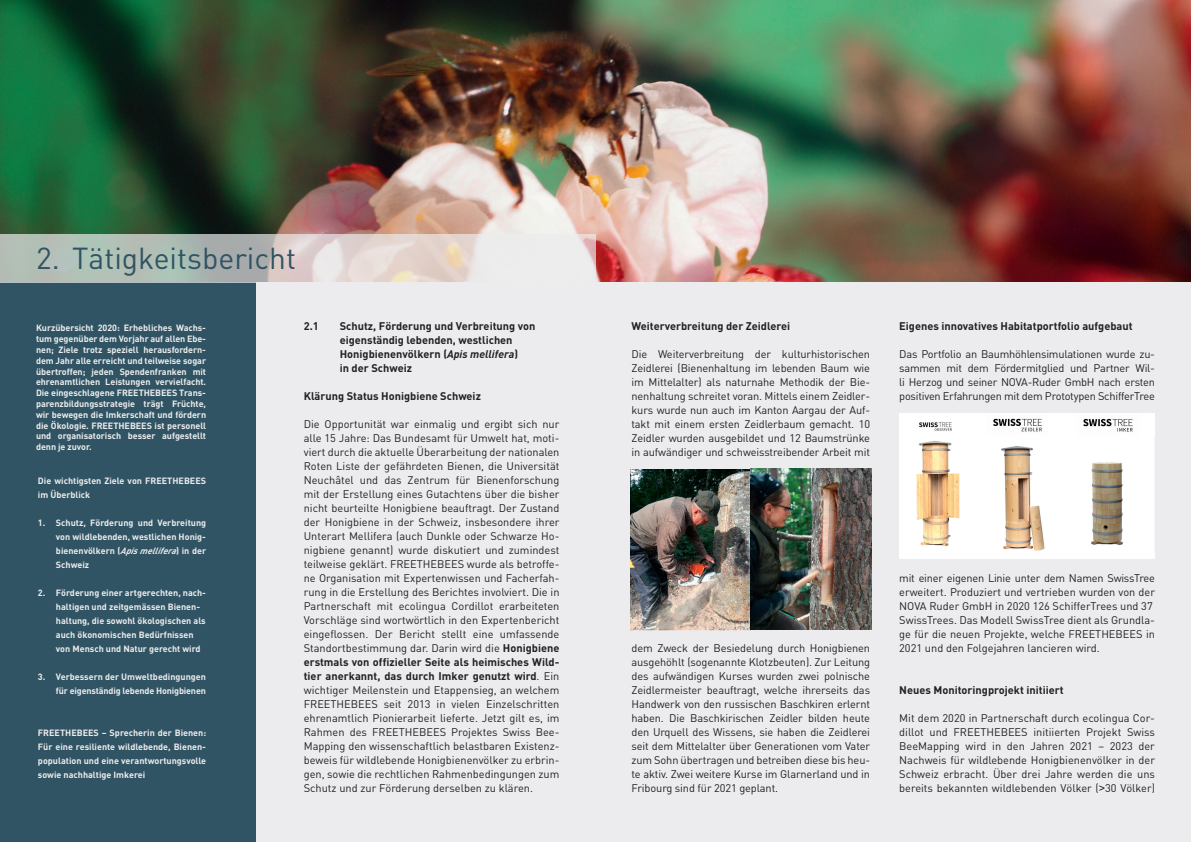
<style>
.page{position:relative;width:1191px;height:842px;background:#fff}
.page>*{position:absolute;margin:0;border:0;box-sizing:border-box;transform-origin:0 0}
.t1{font:30px "DIN";color:#305463}
.t2{font:11px/14px "DIN";color:#231f20;text-align:justify}
.t3{font:700 11px/14px "DIN";color:#231f20}
.t4{font:700 9px/14px "DIN";color:#ececee;text-align:justify}
.s1{font-style:italic}
.s2{font-weight:700}
.s3{font-family:"Gill Sans"}
</style>
<div class="page">
<div style="left:0;top:0;width:595px;height:842px;background:#ececee"></div>
<div style="left:595px;top:0;width:596px;height:842px;background:#ececee"></div>
<div style="left:0;top:281px;width:256px;height:561px;background:#305463"></div>
<img style="left:0;top:0;width:1191px;height:281px">
<img style="left:630px;top:469px;width:241px;height:161px">
<img style="left:899px;top:413px;width:256px;height:145px">
<svg style="left:0;top:234px;width:595px;height:48px"></svg>
<h1 class="t1" style="left:36px;top:239px;width:261px">2. Tätigkeitsbericht</h1>
<p class="t3" style="left:304px;top:319px;width:17px">2.1</p>
<p class="t3" style="left:340px;top:319px;width:197px">Schutz, Förderung und Verbreitung von eigenständig lebenden, westlichen<br>Honigbienenvölkern (<span class="s1">Apis mellifera</span>)<br>in der Schweiz</p>
<p class="t3" style="left:304px;top:389px;width:179px">Klärung Status Honigbiene Schweiz</p>
<p class="t2" style="left:304px;top:417px;width:257px">Die Opportunität war einmalig und ergibt sich nur alle 15 Jahre: Das Bundesamt für Umwelt hat, moti&shy;viert durch die aktuelle Überarbeitung der nationalen Roten Liste der gefährdeten Bienen, die Universität Neuchâtel und das Zentrum für Bienenforschung mit der Erstellung eines Gutachtens über die bisher nicht beurteilte Honigbiene beauftragt. Der Zustand der Honigbiene in der Schweiz, insbesondere ihrer Unterart Mellifera (auch Dunkle oder Schwarze Ho&shy;nigbiene genannt) wurde diskutiert und zumindest teilweise geklärt. FREETHEBEES wurde als betroffe&shy;ne Organisation mit Expertenwissen und Facherfah&shy;rung in die Erstellung des Berichtes involviert. Die in Partnerschaft mit ecolingua Cordillot erarbeiteten Vorschläge sind wortwörtlich in den Expertenbericht eingeflossen. Der Bericht stellt eine umfassende Standortbestimmung dar. Darin wird die <span class="s2">Honigbiene erstmals von offizieller Seite als heimisches Wild&shy;tier anerkannt, das durch Imker genutzt wird</span>. Ein wichtiger Meilenstein und Etappensieg, an welchem FREETHEBEES seit 2013 in vielen Einzelschritten ehrenamtlich Pionierarbeit lieferte. Jetzt gilt es, im Rahmen des FREETHEBEES Projektes Swiss Bee-Mapping den wissenschaftlich belastbaren Existenz&shy;beweis für wildlebende Honigbienenvölker zu erbrin&shy;gen, sowie die rechtlichen Rahmenbedingungen zum Schutz und zur Förderung derselben zu klären.</p>
<p class="t4" style="left:36px;top:322px;width:172px;line-height:10.8px">Kurzübersicht 2020: Erhebliches Wachs&shy;tum gegenüber dem Vorjahr auf allen Ebe&shy;nen; Ziele trotz speziell herausfordern&shy;dem Jahr alle erreicht und teilweise sogar übertroffen; jeden Spendenfranken mit ehrenamtlichen Leistungen vervielfacht.<br>Die eingeschlagene FREETHEBEES Trans&shy;parenzbildungsstrategie trägt Früchte, wir bewegen die Imkerschaft und fördern die Ökologie. FREETHEBEES ist personell und organisatorisch besser aufgestellt denn je zuvor.</p>
<p class="t3" style="left:899px;top:319px;width:235px">Eigenes innovatives Habitatportfolio aufgebaut</p>
<p class="t3" style="left:631px;top:319px;width:160px">Weiterverbreitung der Zeidlerei</p>
<p class="t2" style="left:631px;top:347px;width:240px">Die Weiterverbreitung der kulturhistorischen Zeidlerei (Bienenhaltung im lebenden Baum wie im Mittelalter) als naturnahe Methodik der Bie&shy;nenhaltung schreitet voran. Mittels einem Zeidler&shy;kurs wurde nun auch im Kanton Aargau der Auf&shy;takt mit einem ersten Zeidlerbaum gemacht. 10<br>Zeidler wurden ausgebildet und 12 Baumstrünke in aufwändiger und schweisstreibender Arbeit mit</p>
<p class="t2" style="left:899px;top:347px;width:257px">Das Portfolio an Baumhöhlensimulationen wurde zu&shy;sammen mit dem Fördermitglied und Partner Wil&shy;li Herzog und seiner NOVA-Ruder GmbH nach ersten positiven Erfahrungen mit dem Prototypen SchifferTree</p>
<p class="t4" style="left:38px;top:473px;width:170px">Die wichtigsten Ziele von FREETHEBEES im Überblick</p>
<p class="t4" style="left:56px;top:515px;width:152px;text-indent:-18px">1. Schutz, Förderung und Verbreitung von wildlebenden, westlichen Honig&shy;bienenvölkern (<span class="s1">Apismellifera</span>) in der Schweiz</p>
<p class="t4" style="left:56px;top:585px;width:152px;text-align:left;text-indent:-18px">2. Förderung einer artgerechten, nach&shy;haltigen und zeitgemässen Bienen&shy;haltung, die sowohl ökologischen als auch ökonomischen Bedürfnissen von Mensch und Natur gerecht wird</p>
<p class="t4" style="left:38px;top:669px;width:169px;text-align:right">3. Verbessern der Umweltbedingungen für eigenständig lebende Honigbienen</p>
<p class="t4" style="left:38px;top:725px;width:170px">FREETHEBEES – Sprecherin der Bienen:<br>Für eine resiliente wildlebende, Bienen&shy;population und eine verantwortungsvolle sowie nachhaltige Imkerei</p>
<p class="t2" style="left:899px;top:571px;width:257px;text-align:left">mit einer eigenen Linie unter dem Namen SwissTree erweitert. Produziert und vertrieben wurden von der NOVA Ruder GmbH in 2020 126 SchifferTrees und 37<br>SwissTrees. Das Modell SwissTree dient als Grundla&shy;ge für die neuen Projekte, welche FREETHEBEES in 2021 und den Folgejahren lancieren wird.</p>
<p class="t3" style="left:899px;top:683px;width:166px">Neues Monitoringprojekt initiiert</p>
<p class="t2" style="left:899px;top:711px;width:257px">Mit dem 2020 in Partnerschaft durch ecolingua Cor&shy;dillot und FREETHEBEES initiierten Projekt Swiss BeeMapping wird in den Jahren 2021 – 2023 der Nachweis für wildlebende Honigbienenvölker in der Schweiz erbracht. Über drei Jahre werden die uns bereits bekannten wildlebenden Völker (<span class="s3">&gt;</span>30 Völker)</p>
<p class="t2" style="left:631px;top:641px;width:240px">dem Zweck der Besiedelung durch Honigbienen ausgehöhlt (sogenannte Klotzbeuten). Zur Leitung des aufwändigen Kurses wurden zwei polnische Zeidlermeister beauftragt, welche ihrerseits das Handwerk von den russischen Baschkiren erlernt haben. Die Baschkirischen Zeidler bilden heute den Urquell des Wissens, sie haben die Zeidlerei seit dem Mittelalter über Generationen vom Vater zum Sohn übertragen und betreiben diese bis heu&shy;te aktiv. Zwei weitere Kurse im Glarnerland und in Fribourg sind für 2021 geplant.</p>
</div>
